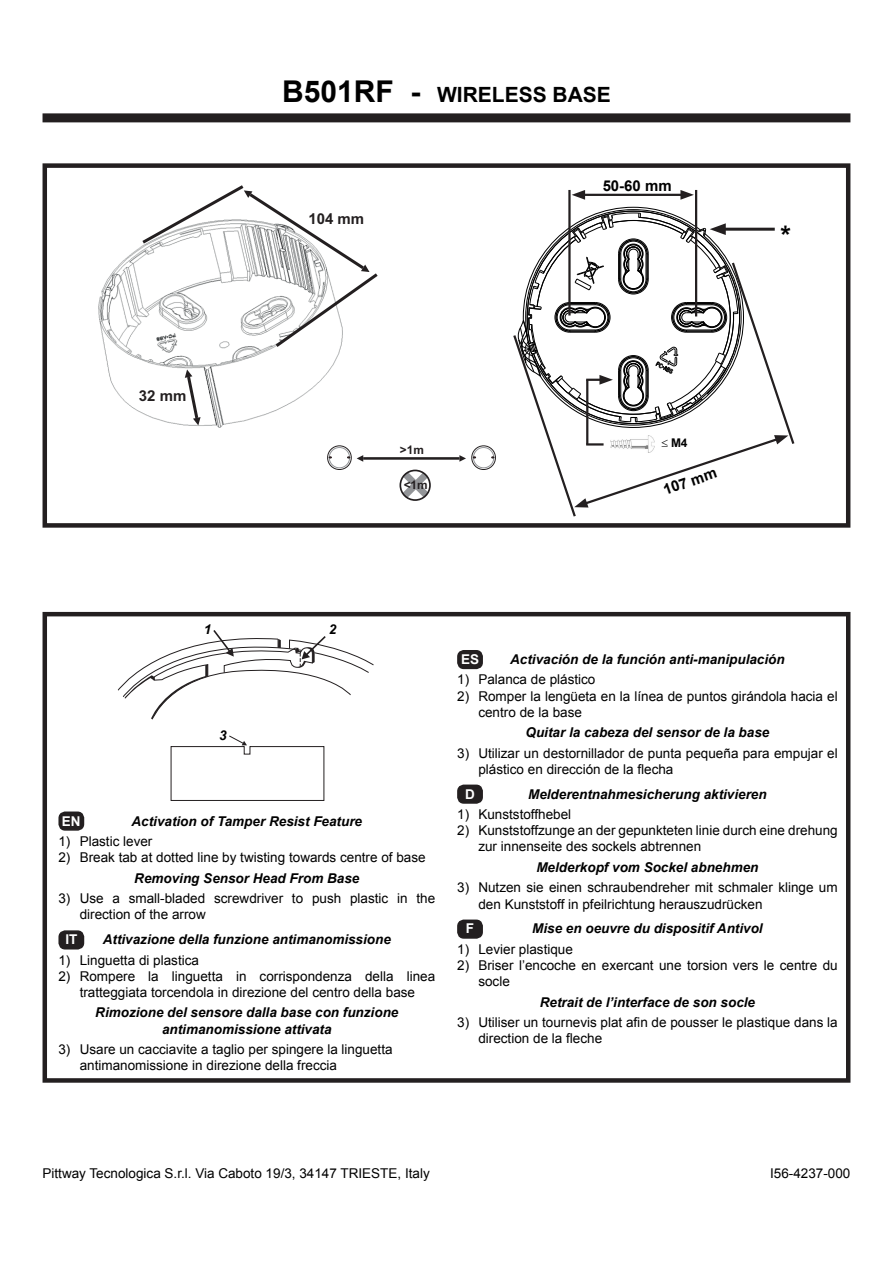
<style>
.page{position:relative;width:893px;height:1263px;background:#fff}
.page>*{position:absolute;margin:0;border:0;box-sizing:border-box;transform-origin:0 0}
.Picture_Text_2{font:700 27px "Arial";color:#000}
.MAIN_HEADING{font:700 21px "Arial";color:#000}
.Picture_Text_2-2{font:700 15px "Arial";color:#000}
.t1{font:700 15px "Arial";color:#231f20}
.Numbered_Text{font:13.5px/16.2px "Arial";color:#000}
.Picture_Title{font:italic 700 13.5px/16.2px "Arial";color:#000;text-align:center}
.Body_Text{font:13.5px "Arial";color:#000}
.Body_Text-2{font:italic 700 13.5px "Arial";color:#000}
.Numbered_Text-2{font:italic 700 13.5px "Arial";color:#000}
.MAIN_HEADING-2{font:700 13.5px "Arial";color:#fff}
.Picture_Text{font:700 12px "Arial";color:#000}
.t2{font:700 11.85px "Arial";color:#231f20}
.s1{font-size:30px}
</style>
<div class="page">
<div style="left:43px;top:113px;width:807px;height:9px;background:#231f20"></div>
<svg style="left:171px;top:735px;width:153px;height:66px"></svg>
<div style="left:59px;top:812px;width:24px;height:18px;background:#231f20;border-radius:6px"></div>
<div style="left:58px;top:811px;width:26px;height:20px;border:2px solid #231f20;border-radius:6px"></div>
<div style="left:59px;top:931px;width:24px;height:18px;background:#231f20;border-radius:6px"></div>
<div style="left:58px;top:930px;width:26px;height:19px;border:2px solid #231f20;border-radius:6px"></div>
<div style="left:458px;top:651px;width:24px;height:17px;background:#231f20;border-radius:6px"></div>
<div style="left:457px;top:650px;width:26px;height:19px;border:2px solid #231f20;border-radius:6px"></div>
<div style="left:458px;top:785px;width:24px;height:18px;background:#231f20;border-radius:6px"></div>
<div style="left:457px;top:784px;width:26px;height:20px;border:2px solid #231f20;border-radius:6px"></div>
<div style="left:458px;top:920px;width:24px;height:18px;background:#231f20;border-radius:6px"></div>
<div style="left:457px;top:919px;width:26px;height:20px;border:2px solid #231f20;border-radius:6px"></div>
<svg style="left:117px;top:630px;width:257px;height:90px"></svg>
<div style="left:43px;top:612px;width:807px;height:471px;border:4px solid #231f20"></div>
<hr style="left:568px;top:190px;width:3px;height:125px;background:#231f20">
<hr style="left:695px;top:190px;width:2px;height:126px;background:#231f20">
<hr style="left:581px;top:194px;width:104px;height:2px;background:#231f20">
<svg style="left:572px;top:190px;width:13px;height:10px"></svg>
<svg style="left:680px;top:190px;width:14px;height:10px"></svg>
<svg style="left:513px;top:207px;width:282px;height:310px"></svg>
<div style="left:43px;top:163px;width:807px;height:365px;border:4px solid #231f20"></div>
<div style="left:329px;top:447px;width:21px;height:21px;border:1px solid #939598;border-radius:50%"></div>
<div style="left:327px;top:445px;width:25px;height:25px;border:1px solid #231f20;border-radius:50%"></div>
<div style="left:473px;top:447px;width:21px;height:21px;border:1px solid #939598;border-radius:50%"></div>
<div style="left:471px;top:445px;width:25px;height:25px;border:1px solid #231f20;border-radius:50%"></div>
<hr style="left:363px;top:457px;width:96px;height:3px;background:#231f20">
<svg style="left:357px;top:455px;width:6px;height:7px"></svg>
<svg style="left:459px;top:455px;width:7px;height:7px"></svg>
<svg style="left:402px;top:469px;width:29px;height:32px"></svg>
<div style="left:399px;top:470px;width:32px;height:31px;border:2px solid #231f20;border-radius:50%"></div>
<img style="left:98px;top:248px;width:242px;height:180px">
<svg style="left:185px;top:369px;width:16px;height:56px"></svg>
<svg style="left:139px;top:185px;width:239px;height:165px"></svg>
<p class="MAIN_HEADING" style="left:282px;top:80px;width:330px"><span class="s1">B501RF -</span> WIRELESS BASE</p>
<p class="t1" style="left:308px;top:210px;width:57px">104 mm</p>
<p class="Picture_Text_2-2" style="left:603px;top:176px;width:71px">50-60 mm</p>
<p class="Picture_Text_2" style="left:780px;top:217px;width:12px">*</p>
<p class="t1" style="left:139px;top:387px;width:49px">32 mm</p>
<p class="t2" style="left:400px;top:443px;width:26px">&gt;1m</p>
<p class="t2" style="left:404px;top:478px;width:26px">&lt;1m</p>
<p class="Picture_Text" style="left:661px;top:435px;width:28px">≤ M4</p>
<p class="Picture_Text_2-2" style="left:660px;top:480px;width:57px;rotate:-19deg">107 mm</p>
<p class="Picture_Title" style="left:204px;top:622px;width:9px">1</p>
<p class="Picture_Title" style="left:329px;top:622px;width:9px">2</p>
<p class="Picture_Title" style="left:219px;top:728px;width:9px">3</p>
<p class="Picture_Title" style="left:132px;top:813px;width:232px">Activation of Tamper Resist Feature</p>
<p class="Numbered_Text" style="left:58px;top:833px;width:95px">1) Plastic lever</p>
<p class="Numbered_Text" style="left:58px;top:849px;width:369px">2) Break tab at dotted line by twisting towards centre of base</p>
<p class="Numbered_Text-2" style="left:134px;top:869px;width:227px">Removing Sensor Head From Base</p>
<p class="Numbered_Text" style="left:80px;top:890px;width:357px;text-indent:-21px">3) Use a small-bladed screwdriver to push plastic in the direction of the arrow</p>
<p class="Picture_Title" style="left:103px;top:932px;width:290px">Attivazione della funzione antimanomissione</p>
<p class="Numbered_Text" style="left:58px;top:952px;width:142px">1) Linguetta di plastica</p>
<p class="Numbered_Text" style="left:58px;top:968px;width:378px;text-align:center">2) Rompere la linguetta in corrispondenza della linea tratteggiata torcendola in direzione del centro della base</p>
<p class="Picture_Title" style="left:95px;top:1005px;width:305px">Rimozione del sensore dalla base con funzione antimanomissione attivata</p>
<p class="Numbered_Text" style="left:80px;top:1041px;width:314px;text-indent:-21px">3) Usare un cacciavite a taglio per spingere la linguetta antimanomissione in direzione della freccia</p>
<p class="MAIN_HEADING-2" style="left:62px;top:812px;width:20px">EN</p>
<p class="MAIN_HEADING-2" style="left:65px;top:930px;width:14px">IT</p>
<p class="MAIN_HEADING-2" style="left:461px;top:650px;width:20px">ES</p>
<p class="Picture_Title" style="left:510px;top:651px;width:276px">Activación de la función anti-manipulación</p>
<p class="Numbered_Text" style="left:457px;top:672px;width:140px">1) Palanca de plástico</p>
<p class="Numbered_Text" style="left:478px;top:688px;width:361px;text-indent:-21px">2) Romper la lengüeta en la línea de puntos girándola hacia el centro de la base</p>
<p class="Picture_Title" style="left:525px;top:725px;width:245px">Quitar la cabeza del sensor de la base</p>
<p class="Numbered_Text" style="left:478px;top:745px;width:361px;text-indent:-21px">3) Utilizar un destornillador de punta pequeña para empujar el plástico en dirección de la flecha</p>
<p class="Picture_Title" style="left:528px;top:786px;width:240px">Melderentnahmesicherung aktivieren</p>
<p class="Numbered_Text" style="left:457px;top:806px;width:116px">1) Kunststoffhebel</p>
<p class="Numbered_Text" style="left:478px;top:822px;width:361px;text-indent:-21px">2) Kunststoffzunge an der gepunkteten linie durch eine drehung zur innenseite des sockels abtrennen</p>
<p class="Body_Text-2" style="left:536px;top:858px;width:224px">Melderkopf vom Sockel abnehmen</p>
<p class="Numbered_Text" style="left:478px;top:880px;width:361px;text-indent:-21px">3) Nutzen sie einen schraubendreher mit schmaler klinge um den Kunststoff in pfeilrichtung herauszudrücken</p>
<p class="Picture_Title" style="left:532px;top:921px;width:232px">Mise en oeuvre du dispositif Antivol</p>
<p class="Numbered_Text" style="left:457px;top:941px;width:117px">1) Levier plastique</p>
<p class="Numbered_Text" style="left:478px;top:957px;width:361px;text-indent:-21px">2) Briser l’encoche en exercant une torsion vers le centre du socle</p>
<p class="Picture_Title" style="left:540px;top:994px;width:217px">Retrait de l’interface de son socle</p>
<p class="Numbered_Text" style="left:478px;top:1014px;width:361px;text-indent:-21px">3) Utiliser un tournevis plat afin de pousser le plastique dans la direction de la fleche</p>
<p class="MAIN_HEADING-2" style="left:465px;top:785px;width:11px">D</p>
<p class="MAIN_HEADING-2" style="left:466px;top:919px;width:10px">F</p>
<p class="Body_Text" style="left:43px;top:1164px;width:389px">Pittway Tecnologica S.r.l. Via Caboto 19/3, 34147 TRIESTE, Italy</p>
<p class="Body_Text" style="left:770px;top:1164px;width:82px">I56-4237-000</p>
</div>
